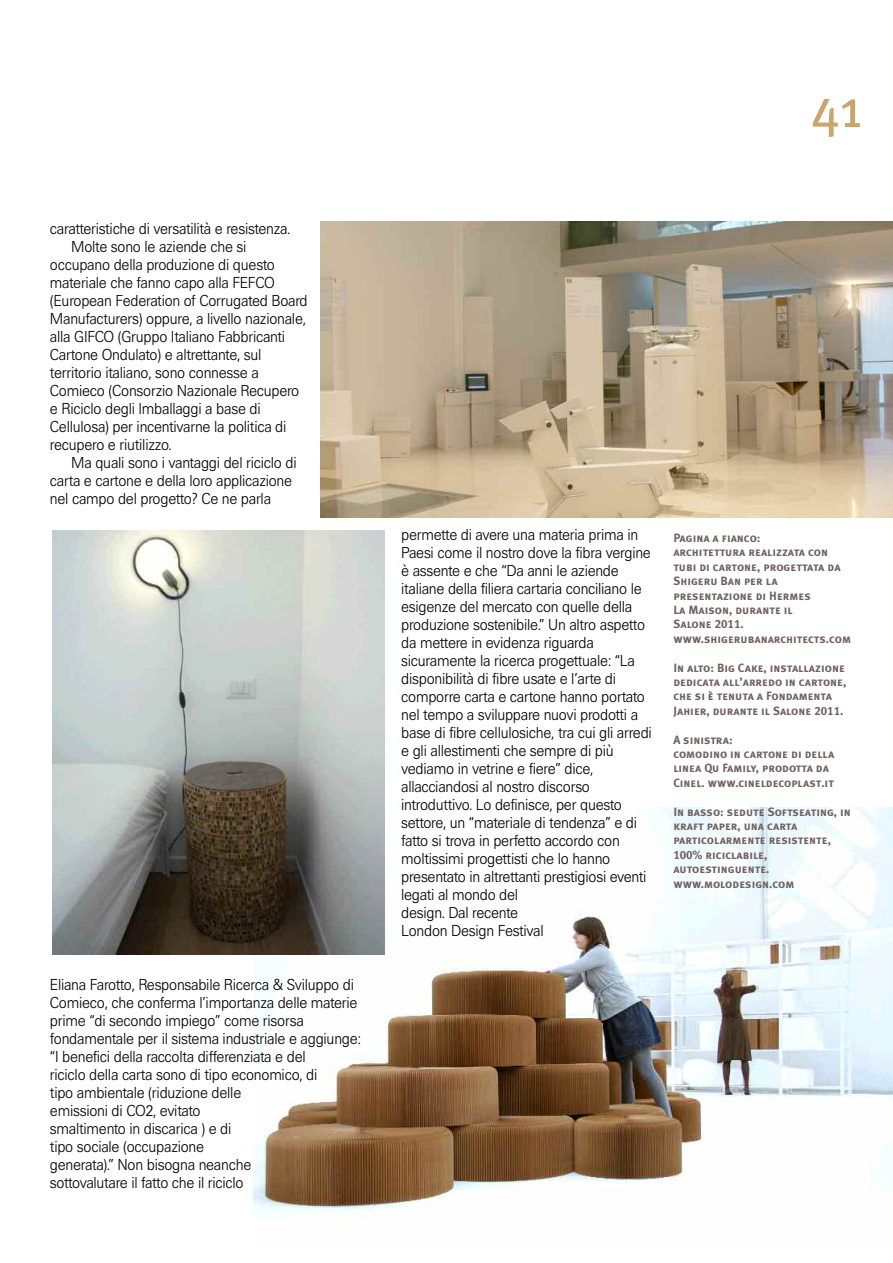
<style>
.page{position:relative;width:893px;height:1263px;background:#fff}
.page>*{position:absolute;margin:0;border:0;box-sizing:border-box;transform-origin:0 0}
.t1{font:54px "Meta Plus";color:#cba46e}
.t2{font:300 15px/18px "Univers SB";letter-spacing:-.015em;color:#000;scale:.95 1}
.t3{font:12px/14.4px "Meta Plus Bold Caps";color:#70615f}
</style>
<div class="page">
<img style="left:253px;top:808px;width:640px;height:405px">
<img style="left:320px;top:221px;width:573px;height:296px">
<img style="left:52px;top:531px;width:332px;height:423px">
<p class="t2" style="left:50px;top:220px;width:254px">caratteristiche di versatilità e resistenza.</p>
<p class="t2" style="left:71px;top:238px;width:186px">Molte sono le aziende che si</p>
<p class="t2" style="left:50px;top:256px;width:238px">occupano della produzione di questo</p>
<p class="t2" style="left:50px;top:274px;width:238px">materiale che fanno capo alla FEFCO</p>
<p class="t2" style="left:50px;top:292px;width:273px">(European Federation of Corrugated Board</p>
<p class="t2" style="left:50px;top:310px;width:271px">Manufacturers) oppure, a livello nazionale,</p>
<p class="t2" style="left:50px;top:328px;width:249px">alla GIFCO (Gruppo Italiano Fabbricanti</p>
<p class="t2" style="left:50px;top:346px;width:224px">Cartone Ondulato) e altrettante, sul</p>
<p class="t2" style="left:50px;top:364px;width:221px">territorio italiano, sono connesse a</p>
<p class="t2" style="left:50px;top:382px;width:264px">Comieco (Consorzio Nazionale Recupero</p>
<p class="t2" style="left:50px;top:400px;width:223px">e Riciclo degli Imballaggi a base di</p>
<p class="t2" style="left:50px;top:418px;width:250px">Cellulosa) per incentivarne la politica di</p>
<p class="t2" style="left:50px;top:436px;width:130px">recupero e riutilizzo.</p>
<p class="t2" style="left:71px;top:454px;width:239px">Ma quali sono i vantaggi del riciclo di</p>
<p class="t2" style="left:50px;top:472px;width:256px">carta e cartone e della loro applicazione</p>
<p class="t2" style="left:50px;top:490px;width:234px">nel campo del progetto? Ce ne parla</p>
<p class="t2" style="left:50px;top:976px;width:329px">Eliana Farotto, Responsabile Ricerca &amp; Sviluppo di Comieco, che conferma l’importanza delle materie prime “di secondo impiego” come risorsa fondamentale per il sistema industriale e aggiunge: “I benefici della raccolta differenziata e del<br>riciclo della carta sono di tipo economico, di<br>tipo ambientale (riduzione delle<br>emissioni di CO2, evitato<br>smaltimento in discarica ) e di<br>tipo sociale (occupazione<br>generata).” Non bisogna neanche<br>sottovalutare il fatto che il riciclo</p>
<h1 class="t1" style="left:811px;top:77px;width:53px">41</h1>
<p class="t2" style="left:401px;top:526px;width:265px">permette di avere una materia prima in Paesi come il nostro dove la fibra vergine è assente e che “Da anni le aziende italiane della filiera cartaria conciliano le esigenze del mercato con quelle della produzione sostenibile.” Un altro aspetto da mettere in evidenza riguarda sicuramente la ricerca progettuale: “La disponibilità di fibre usate e l’arte di comporre carta e cartone hanno portato nel tempo a sviluppare nuovi prodotti a base di fibre cellulosiche, tra cui gli arredi e gli allestimenti che sempre di più vediamo in vetrine e fiere” dice, allacciandosi al nostro discorso introduttivo. Lo definisce, per questo settore, un “materiale di tendenza” e di fatto si trova in perfetto accordo con moltissimi progettisti che lo hanno presentato in altrettanti prestigiosi eventi legati al mondo del<br>design. Dal recente<br>London Design Festival</p>
<p class="t3" style="left:673px;top:531px;width:179px">Pagina a fianco:<br>architettura realizzata con tubi di cartone, progettata da<br>Shigeru Ban per la presentazione di Hermes<br>La Maison, durante il<br>Salone 2011. www.shigerubanarchitects.com</p>
<p class="t3" style="left:673px;top:660px;width:175px">In alto: Big Cake, installazione dedicata all’arredo in cartone, che si è tenuta a Fondamenta<br>Jahier, durante il Salone 2011.</p>
<p class="t3" style="left:673px;top:732px;width:163px">A sinistra:<br>comodino in cartone di della linea Qu Family, prodotta da<br>Cinel. www.cineldecoplast.it</p>
<p class="t3" style="left:673px;top:804px;width:179px">In basso: sedute Softseating, in kraft paper, una carta particolarmente resistente,<br>100% riciclabile, autoestinguente. www.molodesign.com</p>
</div>
